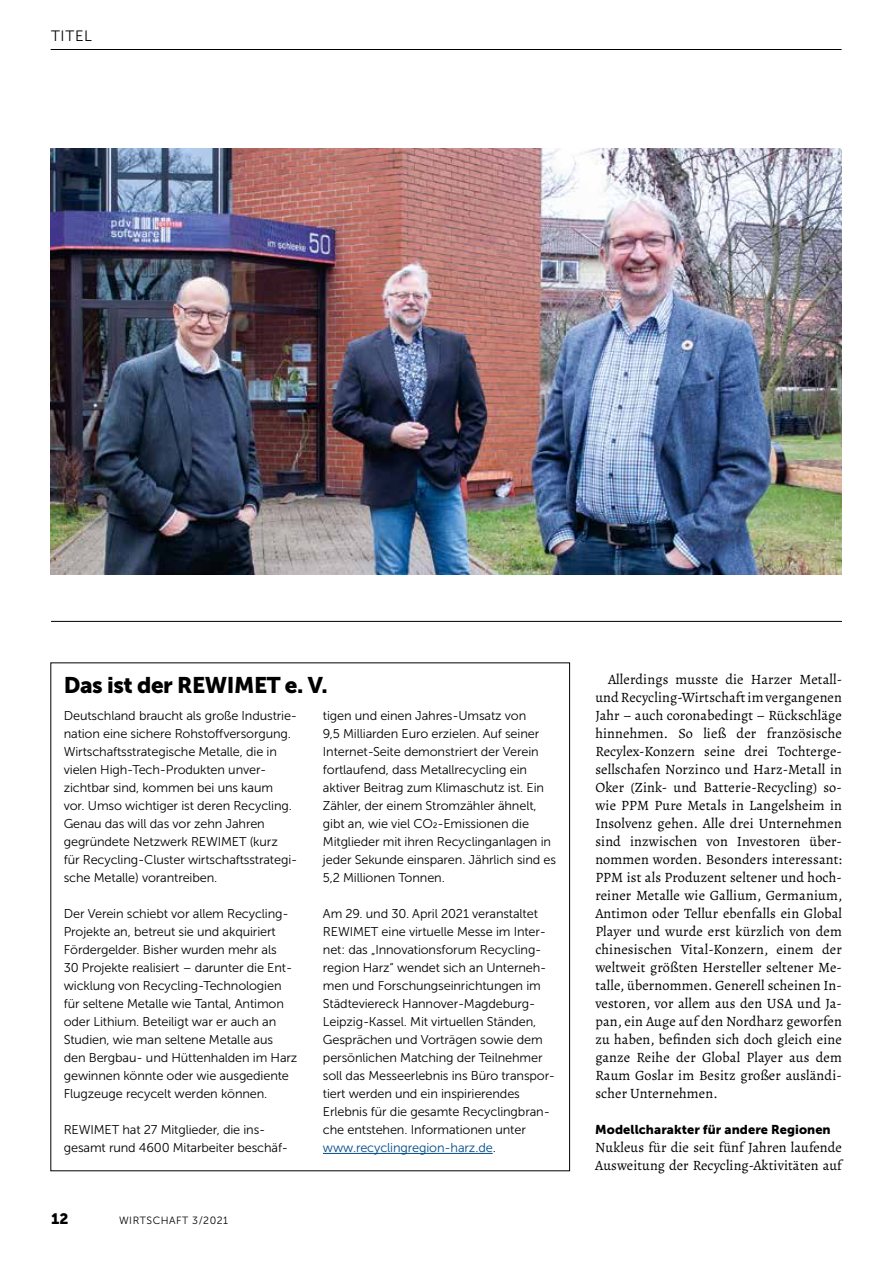
<style>
.page{position:relative;width:893px;height:1263px;background:#fff}
.page>*{position:absolute;margin:0;border:0;box-sizing:border-box;transform-origin:0 0}
.t1{font:22.5px "Museo Sans 900";letter-spacing:-.02em;color:#000}
.t2{font:15px "Museo Sans 300";letter-spacing:.05em;color:#000}
.t3{font:15px "Museo Sans 900";color:#000}
.t4{font:14.25px/18px "Alegreya";letter-spacing:.005em;color:#000;text-align:justify}
.t5{font:12.75px/18px "Museo Sans 300";letter-spacing:-.01em;color:#000}
.t6{font:12.75px "Museo Sans 900";letter-spacing:.005em;color:#000}
.t7{font:10.5px "Museo Sans 300";letter-spacing:.05em;color:#000}
.s1{color:#004b88}
</style>
<div class="page">
<hr style="left:51px;top:621px;width:791px;height:1px;background:#000">
<hr style="left:51px;top:49px;width:791px;height:1px;background:#000">
<img style="left:51px;top:149px;width:791px;height:425px">
<hr style="left:323px;top:1153px;width:170px;height:1px;background:#004b88">
<p class="t2" style="left:51px;top:27px;width:43px">TITEL</p>
<h1 class="t1" style="left:64px;top:672px;width:265px">Das ist der REWIMET e. V.</h1>
<p class="t5" style="left:64px;top:707px;width:235px">Deutschland braucht als große Industrie&shy;nation eine sichere Rohstoffversorgung.<br>Wirtschaftsstrategische Metalle, die in vielen High-Tech-Produkten unver&shy;zichtbar sind, kommen bei uns kaum<br>vor. Umso wichtiger ist deren Recycling.<br>Genau das will das vor zehn Jahren gegründete Netzwerk REWIMET (kurz<br>für Recycling-Cluster wirtschaftsstrategi&shy;sche Metalle) vorantreiben.</p>
<p class="t5" style="left:64px;top:905px;width:235px">Der Verein schiebt vor allem Recycling-Projekte an, betreut sie und akquiriert Fördergelder. Bisher wurden mehr als<br>30 Projekte realisiert – darunter die Ent&shy;wicklung von Recycling-Technologien für seltene Metalle wie Tantal, Antimon oder Lithium. Beteiligt war er auch an Studien, wie man seltene Metalle aus den Bergbau- und Hüttenhalden im Harz gewinnen könnte oder wie ausgediente Flugzeuge recycelt werden können.</p>
<p class="t5" style="left:64px;top:1121px;width:226px">REWIMET hat 27 Mitglieder, die ins&shy;gesamt rund 4600 Mitarbeiter beschäf-</p>
<p class="t5" style="left:323px;top:707px;width:235px">tigen und einen Jahres-Umsatz von<br>9,5 Milliarden Euro erzielen. Auf seiner Internet-Seite demonstriert der Verein fortlaufend, dass Metallrecycling ein aktiver Beitrag zum Klimaschutz ist. Ein Zähler, der einem Stromzähler ähnelt, gibt an, wie viel CO2-Emissionen die Mitglieder mit ihren Recyclinganlagen in jeder Sekunde einsparen. Jährlich sind es 5,2 Millionen Tonnen.</p>
<p class="t5" style="left:323px;top:905px;width:234px">Am 29. und 30. April 2021 veranstaltet REWIMET eine virtuelle Messe im Inter&shy;net: das „Innovationsforum Recycling&shy;region Harz“ wendet sich an Unterneh&shy;men und Forschungseinrichtungen im Städteviereck Hannover-Magdeburg-Leipzig-Kassel. Mit virtuellen Ständen, Gesprächen und Vorträgen sowie dem persönlichen Matching der Teilnehmer soll das Messeerlebnis ins Büro transpor&shy;tiert werden und ein inspirierendes Erlebnis für die gesamte Recyclingbran&shy;che entstehen. Informationen unter <span class="s1">www.recyclingregion-harz.de</span>.</p>
<p class="t3" style="left:51px;top:1210px;width:19px">12</p>
<p class="t7" style="left:119px;top:1215px;width:111px">WIRTSCHAFT 3/2021</p>
<p class="t4" style="left:595px;top:670px;width:248px;text-indent:13px">Allerdings musste die Harzer Metall&shy;und Recycling-Wirtschaft im vergangenen Jahr – auch coronabedingt – Rückschläge hinnehmen. So ließ der französische Recylex-Konzern seine drei Tochterge&shy;sellschafen Norzinco und Harz-Metall in Oker (Zink- und Batterie-Recycling) so&shy;wie PPM Pure Metals in Langelsheim in Insolvenz gehen. Alle drei Unternehmen sind inzwischen von Investoren über&shy;nommen worden. Besonders interessant:<br>PPM ist als Produzent seltener und hoch&shy;reiner Metalle wie Gallium, Germanium, Antimon oder Tellur ebenfalls ein Global Player und wurde erst kürzlich von dem chinesischen Vital-Konzern, einem der weltweit größten Hersteller seltener Me&shy;talle, übernommen. Generell scheinen In&shy;vestoren, vor allem aus den USA und Ja&shy;pan, ein Auge auf den Nordharz geworfen zu haben, befinden sich doch gleich eine ganze Reihe der Global Player aus dem Raum Goslar im Besitz großer ausländi&shy;scher Unternehmen.</p>
<p class="t6" style="left:595px;top:1122px;width:237px">Modellcharakter für andere Regionen</p>
<p class="t4" style="left:595px;top:1138px;width:248px">Nukleus für die seit fünf Jahren laufende<br>Ausweitung der Recycling-Aktivitäten auf</p>
</div>
